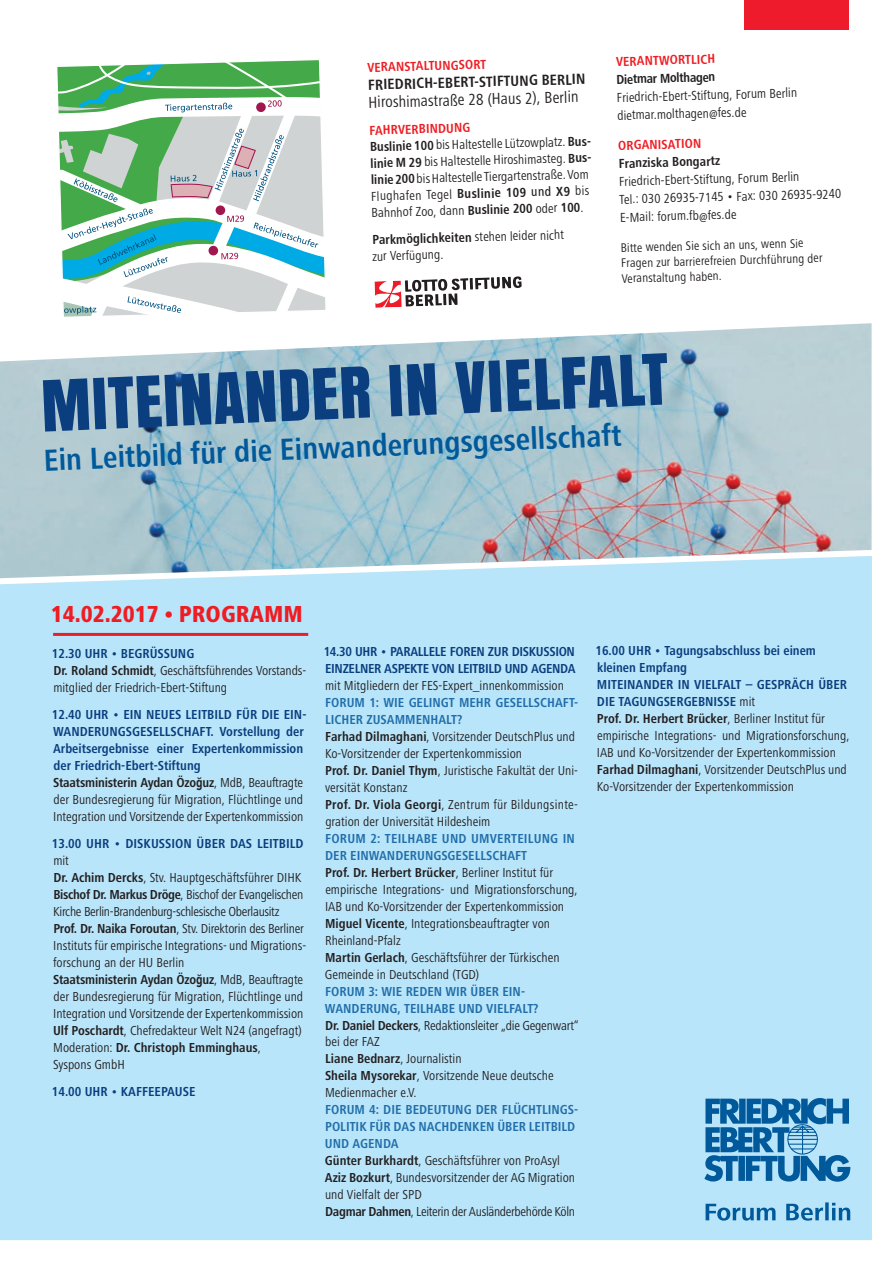
<style>
.page{position:relative;width:893px;height:1263px;background:#fff}
.page>*{position:absolute;margin:0;border:0;box-sizing:border-box;transform-origin:0 0}
.t1{font:66px "Anton";color:#0a3e7e}
.t2{font:700 condensed 31.5px "Frutiger Next LT";color:#00599b}
.t3{font:800 condensed 24px "Frutiger Next LT";color:#ee1d23}
.t4{font:condensed 16.5px "Frutiger Next LT";color:#231f20}
.t5{font:700 condensed 15.3px "Frutiger Next LT";color:#231f20}
.t6{font:condensed 13.5px/17px "Frutiger Next LT";color:#231f20}
.t7{font:700 condensed 13.5px/17px "Frutiger Next LT";color:#0a3e7e}
.t8{font:700 condensed 13.5px/17px "Frutiger Next LT";letter-spacing:-.025em;color:#0a3e7e}
.t9{font:700 condensed 13.5px "Frutiger Next LT";color:#ee1d23}
.t10{font:700 condensed 13.5px "Frutiger Next LT";color:#231f20}
.t11{font:condensed 12.9px/15.5px "Frutiger Next LT";color:#231f20}
.s1{font-weight:700;color:#ee1d23}
.s2{font-weight:700}
.s3{font-weight:500}
.s4{font-weight:700;color:#0a3e7e}
.s5{color:#231f20}
.s6{font-family:"Avenir Next Condensed";font-weight:600;font-stretch:normal;color:#231f20}
.s7{font-weight:400;color:#231f20}
.s8{font-family:"Avenir Next Condensed";font-weight:600;font-stretch:normal}
.s9{font-weight:700;color:#216eaa}
</style>
<div class="page">
<img style="left:0;top:323px;width:872px;height:224px">
<div style="left:0;top:547px;width:872px;height:693px;background:#b9e5fa"></div>
<svg style="left:57px;top:60px;width:269px;height:257px"></svg>
<div style="left:744px;top:0;width:105px;height:30px;background:#ee1b2d"></div>
<svg style="left:374px;top:276px;width:148px;height:32px"></svg>
<hr style="left:53px;top:633px;width:255px;height:3px;background:#ee1d23">
<svg style="left:704px;top:1098px;width:146px;height:84px"></svg>
<svg style="left:706px;top:1202px;width:144px;height:18px"></svg>
<p class="t9" style="left:367px;top:60px;width:121px;rotate:-2deg">VERANSTALTUNGSORT</p>
<p class="t5" style="left:368px;top:75px;width:219px;rotate:-1deg">FRIEDRICH-EBERT-STIFTUNG BERLIN</p>
<p class="t4" style="left:368px;top:92px;width:212px;rotate:-1deg">Hiroshimastraße 28 (Haus 2), Berlin</p>
<p class="t6" style="left:368px;top:122px;width:226px;line-height:16.5px;rotate:-2deg"><span class="s1">FAHRVERBINDUNG<br></span><span class="s2">Buslinie 100</span> bis Haltestelle Lützowplatz. <span class="s2">Bus&shy;linie M 29</span> bis Haltestelle Hiroshimasteg. <span class="s2">Bus&shy;linie 200</span> bis Haltestelle Tiergartenstraße. Vom Flughafen Tegel <span class="s2">Buslinie 109</span> <span class="s3">und</span> <span class="s2">X9</span> bis Bahnhof Zoo, dann <span class="s2">Buslinie 200</span> oder <span class="s2">100</span>.</p>
<p class="t6" style="left:371px;top:232px;width:194px;line-height:16.4px;rotate:-2deg"><span class="s2">Parkmöglichkeiten</span> stehen leider nicht zur Verfügung.</p>
<p class="t9" style="left:616px;top:54px;width:101px;rotate:-2deg">VERANTWORTLICH</p>
<p class="t10" style="left:616px;top:72px;width:100px;rotate:-2deg">Dietmar Molthagen</p>
<p class="t6" style="left:616px;top:89px;width:182px;line-height:17.9px;rotate:-2deg">Friedrich-Ebert-Stiftung, Forum Berlin dietmar.molthagen@fes.de</p>
<p class="t9" style="left:618px;top:138px;width:85px;rotate:-2deg">ORGANISATION</p>
<p class="t10" style="left:618px;top:156px;width:103px;rotate:-2deg">Franziska Bongartz</p>
<p class="t6" style="left:618px;top:173px;width:223px;line-height:17.9px;rotate:-2deg">Friedrich-Ebert-Stiftung, Forum Berlin<br>Tel.: 030 26935-7145 • Fax: 030 26935-9240<br>E-Mail: forum.fb@fes.de</p>
<p class="t11" style="left:621px;top:239px;width:203px;rotate:-1deg">Bitte wenden Sie sich an uns, wenn Sie<br>Fragen zur barrierefreien Durchführung der<br>Veranstaltung haben.</p>
<h1 class="t1" style="left:38px;top:357px;width:629px;rotate:-3deg">MITEINANDER IN VIELFALT</h1>
<h2 class="t2" style="left:43px;top:440px;width:580px;rotate:-2deg">Ein Leitbild für die Einwanderungsgesellschaft</h2>
<h3 class="t3" style="left:51px;top:601px;width:254px">14.02.2017 • PROGRAMM</h3>
<p class="t6" style="left:52px;top:645px;width:256px"><span class="s4">12.30 UHR • BEGRÜSSUNG<br></span><span class="s2">Dr. Roland Schmidt</span>, Geschäftsführendes Vorstands&shy;mitglied der Friedrich-Ebert-Stiftung</p>
<p class="t7" style="left:52px;top:706px;width:256px">12.40 UHR • EIN NEUES LEITBILD FÜR DIE EIN-WANDERUNGSGESELLSCHAFT. Vorstellung der Arbeitsergebnisse einer Expertenkommission der Friedrich-Ebert-Stiftung<br><span class="s5">Staatsministerin Aydan Özo</span><span class="s6">ğ</span><span class="s5">uz</span><span class="s7">, MdB, Beauftragte der Bundesregierung für Migration, Flüchtlinge und Integration und Vorsitzende der Expertenkommission</span></p>
<p class="t7" style="left:52px;top:835px;width:253px">13.00 UHR • DISKUSSION ÜBER DAS LEITBILD</p>
<p class="t6" style="left:53px;top:852px;width:255px">mit<br><span class="s2">Dr. Achim Dercks</span>, Stv. Hauptgeschäftsführer DIHK <span class="s2">Bischof Dr. Markus Dröge</span>, Bischof der Evangelischen Kirche Berlin-Brandenburg-schlesische Oberlausitz <span class="s2">Prof. Dr. Naika Foroutan</span>, Stv. Direktorin des Berliner Instituts für empirische Integrations- und Migrations&shy;forschung an der HU Berlin<br><span class="s2">Staatsministerin Aydan Özo</span><span class="s8">ğ</span><span class="s2">uz</span>, MdB, Beauftragte der Bundesregierung für Migration, Flüchtlinge und Integration und Vorsitzende der Expertenkommission <span class="s2">Ulf Poschardt</span>, Chefredakteur Welt N24 (angefragt)<br>Moderation: <span class="s2">Dr. Christoph Emminghaus</span>,<br>Syspons GmbH</p>
<p class="t7" style="left:52px;top:1082px;width:145px">14.00 UHR • KAFFEEPAUSE</p>
<p class="t8" style="left:324px;top:643px;width:253px">14.30 UHR • PARALLELE FOREN ZUR DISKUSSION<br>EINZELNER ASPEKTE VON LEITBILD UND AGENDA</p>
<p class="t6" style="left:325px;top:677px;width:240px">mit Mitgliedern der FES-Expert_innenkommission</p>
<p class="t6" style="left:325px;top:694px;width:255px"><span class="s9">FORUM 1: WIE GELINGT MEHR GESELLSCHAFT-LICHER ZUSAMMENHALT?<br></span><span class="s2">Farhad Dilmaghani</span>, Vorsitzender DeutschPlus und Ko-Vorsitzender der Expertenkommission<br><span class="s2">Prof. Dr. Daniel Thym</span>, Juristische Fakultät der Uni&shy;versität Konstanz<br><span class="s2">Prof. Dr. Viola Georgi</span>, Zentrum für Bildungsinte&shy;gration der Universität Hildesheim</p>
<p class="t6" style="left:325px;top:830px;width:254px"><span class="s9">FORUM 2: TEILHABE UND UMVERTEILUNG IN DER EINWANDERUNGSGESELLSCHAFT<br></span><span class="s2">Prof. Dr. Herbert Brücker</span>, Berliner Institut für empirische Integrations- und Migrationsforschung, IAB und Ko-Vorsitzender der Expertenkommission <span class="s2">Miguel Vicente</span>, Integrationsbeauftragter von Rheinland-Pfalz<br><span class="s2">Martin Gerlach</span>, Geschäftsführer der Türkischen Gemeinde in Deutschland (TGD)</p>
<p class="t6" style="left:325px;top:983px;width:255px"><span class="s9">FORUM 3: WIE REDEN WIR ÜBER EIN-<br>WANDERUNG, TEILHABE UND VIELFALT?<br></span><span class="s2">Dr. Daniel Deckers</span>, Redaktionsleiter „die Gegenwart“ bei der FAZ<br><span class="s2">Liane Bednarz</span>, Journalistin<br><span class="s2">Sheila Mysorekar</span>, Vorsitzende Neue deutsche<br>Medienmacher e.V.</p>
<p class="t6" style="left:325px;top:1101px;width:255px"><span class="s9">FORUM 4: DIE BEDEUTUNG DER FLÜCHTLINGS-POLITIK FÜR DAS NACHDENKEN ÜBER LEITBILD UND AGENDA<br></span><span class="s2">Günter Burkhardt</span>, Geschäftsführer von ProAsyl <span class="s2">Aziz Bozkurt</span>, Bundesvorsitzender der AG Migration und Vielfalt der SPD<br><span class="s2">Dagmar Dahmen</span>, Leiterin der Ausländerbehörde Köln</p>
<p class="t6" style="left:595px;top:642px;width:255px"><span class="s4">16.00 UHR • Tagungsabschluss bei einem kleinen Empfang<br>MITEINANDER IN VIELFALT – GESPRÄCH ÜBER DIE TAGUNGSERGEBNISSE</span> mit<br><span class="s2">Prof. Dr. Herbert Brücker</span>, Berliner Institut für empirische Integrations- und Migrationsforschung, IAB und Ko-Vorsitzender der Expertenkommission <span class="s2">Farhad Dilmaghani</span>, Vorsitzender DeutschPlus und Ko-Vorsitzender der Expertenkommission</p>
</div>
